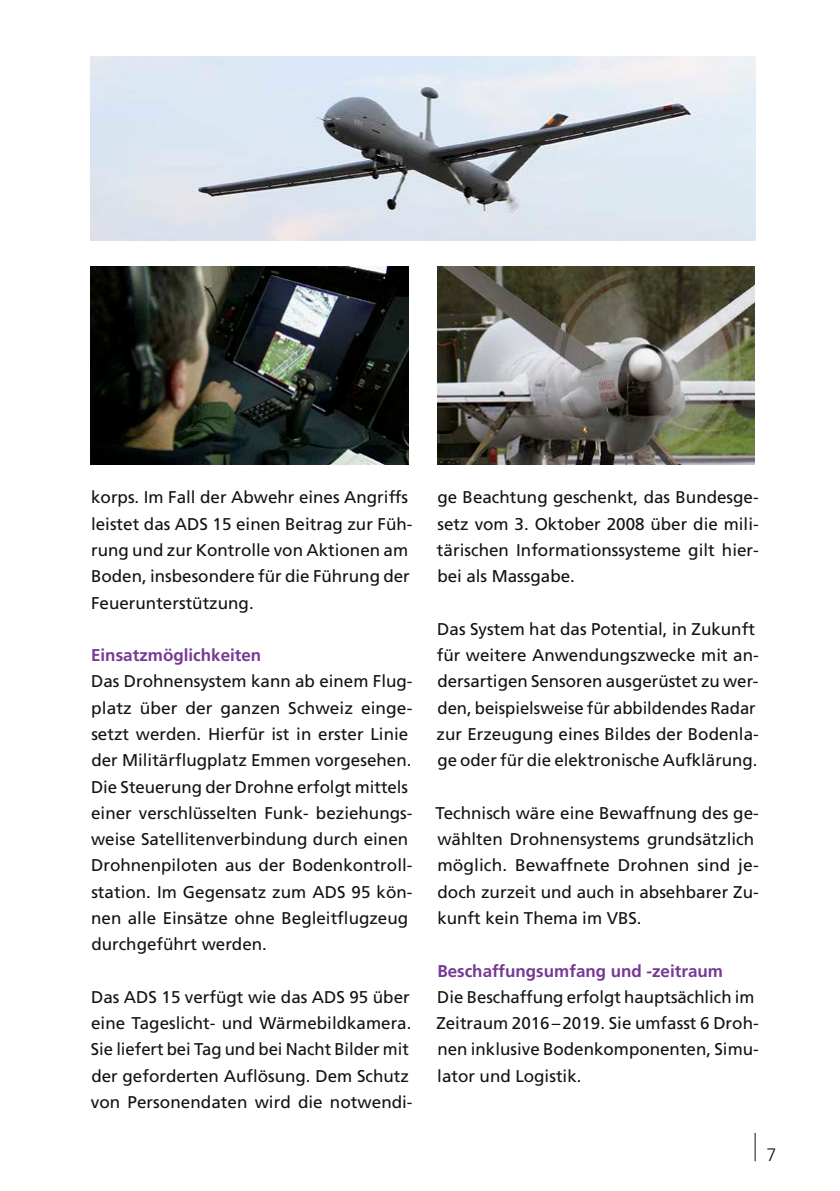
<style>
.page{position:relative;width:840px;height:1191px;background:#fff}
.page>*{position:absolute;margin:0;border:0;box-sizing:border-box;transform-origin:0 0}
.t1{font:300 18px "Frutiger LT Std";color:#141213}
.Grundschrift{font:17px/26.2px "Frutiger LT Std";color:#141213}
.Untertitel{font:700 17px "Frutiger LT Std";color:#763995}
</style>
<div class="page">
<svg style="left:754px;top:1133px;width:1px;height:28px"></svg>
<img style="left:91px;top:267px;width:317px;height:197px">
<img style="left:437px;top:267px;width:317px;height:197px">
<img style="left:91px;top:57px;width:664px;height:184px">
<p class="Grundschrift" style="left:91px;top:484px;width:323px">korps. Im Fall der Abwehr eines Angriffs leistet das ADS 15 einen Beitrag zur Füh&shy;rung und zur Kontrolle von Aktionen am Boden, insbesondere für die Führung der Feuerunterstützung.</p>
<p class="Untertitel" style="left:91px;top:645px;width:172px">Einsatzmöglichkeiten</p>
<p class="Grundschrift" style="left:91px;top:668px;width:323px">Das Drohnensystem kann ab einem Flug&shy;platz über der ganzen Schweiz einge&shy;setzt werden. Hierfür ist in erster Linie der Militärflugplatz Emmen vorgesehen.<br>Die Steuerung der Drohne erfolgt mittels einer verschlüsselten Funk- beziehungs&shy;weise Satellitenverbindung durch einen Drohnenpiloten aus der Bodenkontroll&shy;station. Im Gegensatz zum ADS 95 kön&shy;nen alle Einsätze ohne Begleitflugzeug durchgeführt werden.</p>
<p class="Grundschrift" style="left:91px;top:984px;width:323px">Das ADS 15 verfügt wie das ADS 95 über eine Tageslicht- und Wärmebildkamera.<br>Sie liefert bei Tag und bei Nacht Bilder mit der geforderten Auflösung. Dem Schutz von Personendaten wird die notwendi-</p>
<p class="Grundschrift" style="left:437px;top:484px;width:323px;text-align:justify">ge Beachtung geschenkt, das Bundesge&shy;setz vom 3. Oktober 2008 über die mili&shy;tärischen Informationssysteme gilt hier&shy;bei als Massgabe.</p>
<p class="Grundschrift" style="left:436px;top:616px;width:323px">Das System hat das Potential, in Zukunft für weitere Anwendungszwecke mit an&shy;dersartigen Sensoren ausgerüstet zu wer&shy;den, beispielsweise für abbildendes Radar zur Erzeugung eines Bildes der Bodenla&shy;ge oder für die elektronische Aufklärung.</p>
<p class="Grundschrift" style="left:435px;top:800px;width:324px">Technisch wäre eine Bewaffnung des ge&shy;wählten Drohnensystems grundsätzlich möglich. Bewaffnete Drohnen sind je&shy;doch zurzeit und auch in absehbarer Zu&shy;kunft kein Thema im VBS.</p>
<p class="Untertitel" style="left:437px;top:960px;width:287px">Beschaffungsumfang und -zeitraum</p>
<p class="Grundschrift" style="left:436px;top:984px;width:324px">Die Beschaffung erfolgt hauptsächlich im Zeitraum 2016–2019. Sie umfasst 6 Droh&shy;nen inklusive Bodenkomponenten, Simu&shy;lator und Logistik.</p>
<p class="t1" style="left:766px;top:1144px;width:12px">7</p>
</div>
